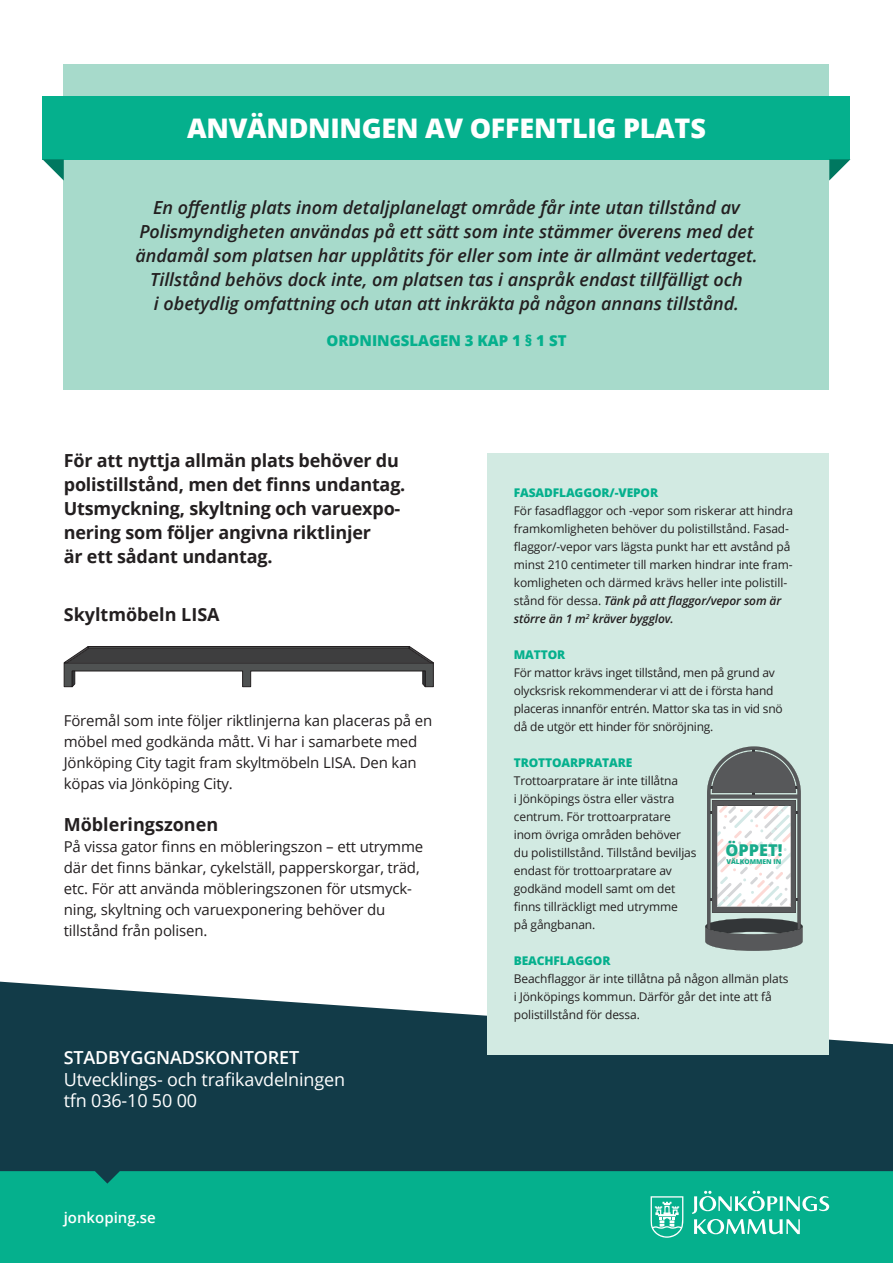
<style>
.page{position:relative;width:893px;height:1263px;background:#fff}
.page>*{position:absolute;margin:0;border:0;box-sizing:border-box;transform-origin:0 0}
.t1{font:800 27px "Open Sans";letter-spacing:-.01em;color:#fff}
.t2{font:italic 600 18px/24px "Open Sans";color:#231f20;text-align:center}
.t3{font:700 18px/24px "Open Sans";letter-spacing:-.01em;color:#231f20}
.t4{font:18px/21.6px "Open Sans";letter-spacing:-.01em;color:#fff}
.t5{font:800 16.35px "Open Sans";color:#18ab8b}
.t6{font:15px/21px "Open Sans";letter-spacing:-.01em;color:#231f20}
.t7{font:800 15px "Open Sans";color:#05b08d}
.t8{font:600 15px "Open Sans";color:#fff}
.t9{font:12px/18px "Open Sans";letter-spacing:-.01em;color:#231f20}
.t10{font:800 12px "Open Sans";letter-spacing:-.01em;color:#05b08d}
.t11{font:800 6.6px "Open Sans";color:#18ab8b}
.s1{font-weight:600}
.s2{font-weight:600;font-style:italic}
</style>
<div class="page">
<svg style="left:0;top:982px;width:893px;height:189px;background:#254b57"></svg>
<div style="left:64px;top:64px;width:765px;height:325px;background:#a7dacb"></div>
<div style="left:488px;top:453px;width:341px;height:601px;background:#d2eae2"></div>
<div style="left:0;top:1171px;width:893px;height:92px;background:#05b08d"></div>
<svg style="left:692px;top:1191px;width:137px;height:43px;background:#40c2a8"></svg>
<svg style="left:651px;top:1196px;width:32px;height:42px"></svg>
<div style="left:43px;top:96px;width:807px;height:63px;background:#05b08d"></div>
<svg style="left:43px;top:159px;width:21px;height:22px"></svg>
<svg style="left:829px;top:159px;width:21px;height:22px"></svg>
<svg style="left:705px;top:746px;width:98px;height:205px"></svg>
<svg style="left:63px;top:646px;width:371px;height:42px"></svg>
<p class="t1" style="left:187px;top:108px;width:520px">ANVÄNDNINGEN AV OFFENTLIG PLATS</p>
<p class="t2" style="left:135px;top:195px;width:624px">En offentlig plats inom detaljplanelagt område får inte utan tillstånd av Polismyndigheten användas på ett sätt som inte stämmer överens med det ändamål som platsen har upplåtits för eller som inte är allmänt vedertaget.<br>Tillstånd behövs dock inte, om platsen tas i anspråk endast tillfälligt och<br>i obetydlig omfattning och utan att inkräkta på någon annans tillstånd.</p>
<p class="t7" style="left:326px;top:329px;width:242px">ORDNINGSLAGEN 3 KAP 1 § 1 ST</p>
<p class="t3" style="left:64px;top:448px;width:343px">För att nyttja allmän plats behöver du polistillstånd, men det finns undantag.<br>Utsmyckning, skyltning och varuexpo&shy;nering som följer angivna riktlinjer<br>är ett sådant undantag.</p>
<p class="t3" style="left:64px;top:602px;width:157px">Skyltmöbeln LISA</p>
<p class="t6" style="left:64px;top:710px;width:370px">Föremål som inte följer riktlinjerna kan placeras på en möbel med godkända mått. Vi har i samarbete med Jönköping City tagit fram skyltmöbeln LISA. Den kan köpas via Jönköping City.</p>
<p class="t3" style="left:64px;top:812px;width:156px">Möbleringszonen</p>
<p class="t6" style="left:64px;top:836px;width:361px">På vissa gator finns en möbleringszon – ett utrymme där det finns bänkar, cykelställ, papperskorgar, träd, etc. För att använda möbleringszonen för utsmyck&shy;ning, skyltning och varuexponering behöver du tillstånd från polisen.</p>
<p class="t4" style="left:64px;top:1046px;width:283px"><span class="s1">STADBYGGNADSKONTORET<br></span>Utvecklings- och trafikavdelningen tfn 036-10 50 00</p>
<p class="t8" style="left:64px;top:1207px;width:94px">jonkoping.se</p>
<p class="t10" style="left:514px;top:484px;width:146px">FASADFLAGGOR/-VEPOR</p>
<p class="t9" style="left:514px;top:502px;width:281px">För fasadflaggor och -vepor som riskerar att hindra framkomligheten behöver du polistillstånd. Fasad&shy;flaggor/-vepor vars lägsta punkt har ett avstånd på minst 210 centimeter till marken hindrar inte fram&shy;komligheten och därmed krävs heller inte polistill&shy;stånd för dessa. <span class="s2">Tänk på att flaggor/vepor som är större än 1 m</span><sup>2</sup> <span class="s2">kräver bygglov.</span></p>
<p class="t10" style="left:514px;top:646px;width:53px">MATTOR</p>
<p class="t9" style="left:514px;top:664px;width:270px">För mattor krävs inget tillstånd, men på grund av olycksrisk rekommenderar vi att de i första hand placeras innanför entrén. Mattor ska tas in vid snö då de utgör ett hinder för snöröjning.</p>
<p class="t10" style="left:514px;top:754px;width:120px">TROTTOARPRATARE</p>
<p class="t9" style="left:514px;top:772px;width:184px">Trottoarpratare är inte tillåtna<br>i Jönköpings östra eller västra centrum. För trottoarpratare inom övriga områden behöver du polistillstånd. Tillstånd beviljas endast för trottoarpratare av godkänd modell samt om det finns tillräckligt med utrymme<br>på gångbanan.</p>
<p class="t10" style="left:514px;top:952px;width:98px">BEACHFLAGGOR</p>
<p class="t9" style="left:514px;top:970px;width:276px">Beachflaggor är inte tillåtna på någon allmän plats i Jönköpings kommun. Därför går det inte att få polistillstånd för dessa.</p>
<h3 class="t5" style="left:725px;top:838px;width:58px">ÖPPET!</h3>
<p class="t11" style="left:726px;top:856px;width:56px">VÄLKOMMEN IN</p>
</div>
